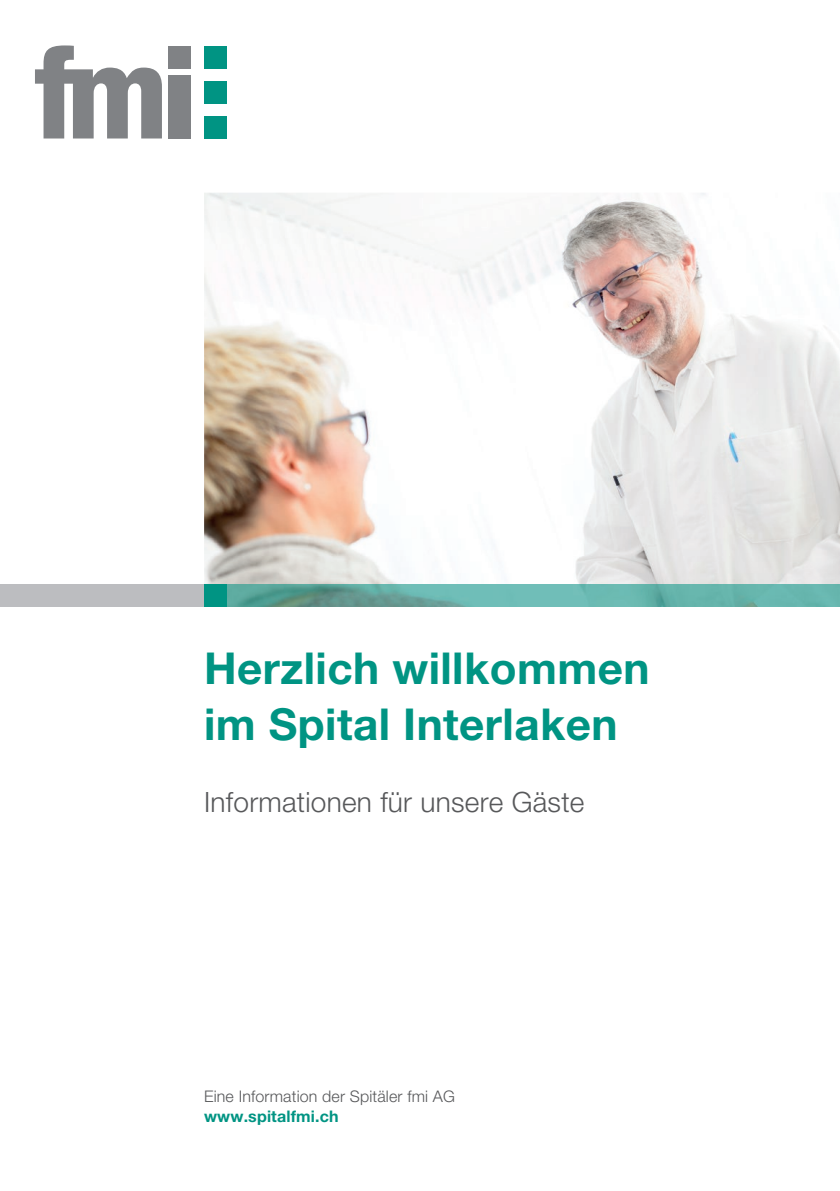
<style>
.page{position:relative;width:840px;height:1191px;background:#fff}
.page>*{position:absolute;margin:0;border:0;box-sizing:border-box;transform-origin:0 0}
.t1{font:700 44px/56px "Helvetica Neue LT Std";letter-spacing:.01em;color:#009483}
.t2{font:300 28px "Helvetica Neue LT Std";letter-spacing:.01em;color:#57585a}
.t3{font:300 16px "Helvetica Neue LT Std";letter-spacing:.01em;color:#57585a}
.t4{font:700 16px "Helvetica Neue LT Std";letter-spacing:.01em;color:#009483}
</style>
<div class="page">
<img style="left:204px;top:193px;width:635px;height:391px">
<div style="left:0;top:584px;width:204px;height:23px;background:#bcbdc0"></div>
<img style="left:227px;top:584px;width:612px;height:23px">
<div style="left:204px;top:584px;width:23px;height:23px;background:#009483"></div>
<div style="left:204px;top:116px;width:23px;height:22px;background:#009483"></div>
<div style="left:204px;top:46px;width:23px;height:23px;background:#009483"></div>
<div style="left:204px;top:81px;width:23px;height:23px;background:#009483"></div>
<svg style="left:35px;top:45px;width:127px;height:93px"></svg>
<div style="left:168px;top:46px;width:22px;height:23px;background:#808285"></div>
<div style="left:168px;top:75px;width:22px;height:63px;background:#808285"></div>
<p class="t1" style="left:204px;top:639px;width:447px">Herzlich willkommen im Spital Interlaken</p>
<p class="t2" style="left:204px;top:784px;width:381px">Informationen für unsere Gäste</p>
<p class="t3" style="left:204px;top:1086px;width:252px">Eine Information der Spitäler fmi AG</p>
<p class="t4" style="left:204px;top:1106px;width:136px">www.spitalfmi.ch</p>
</div>
